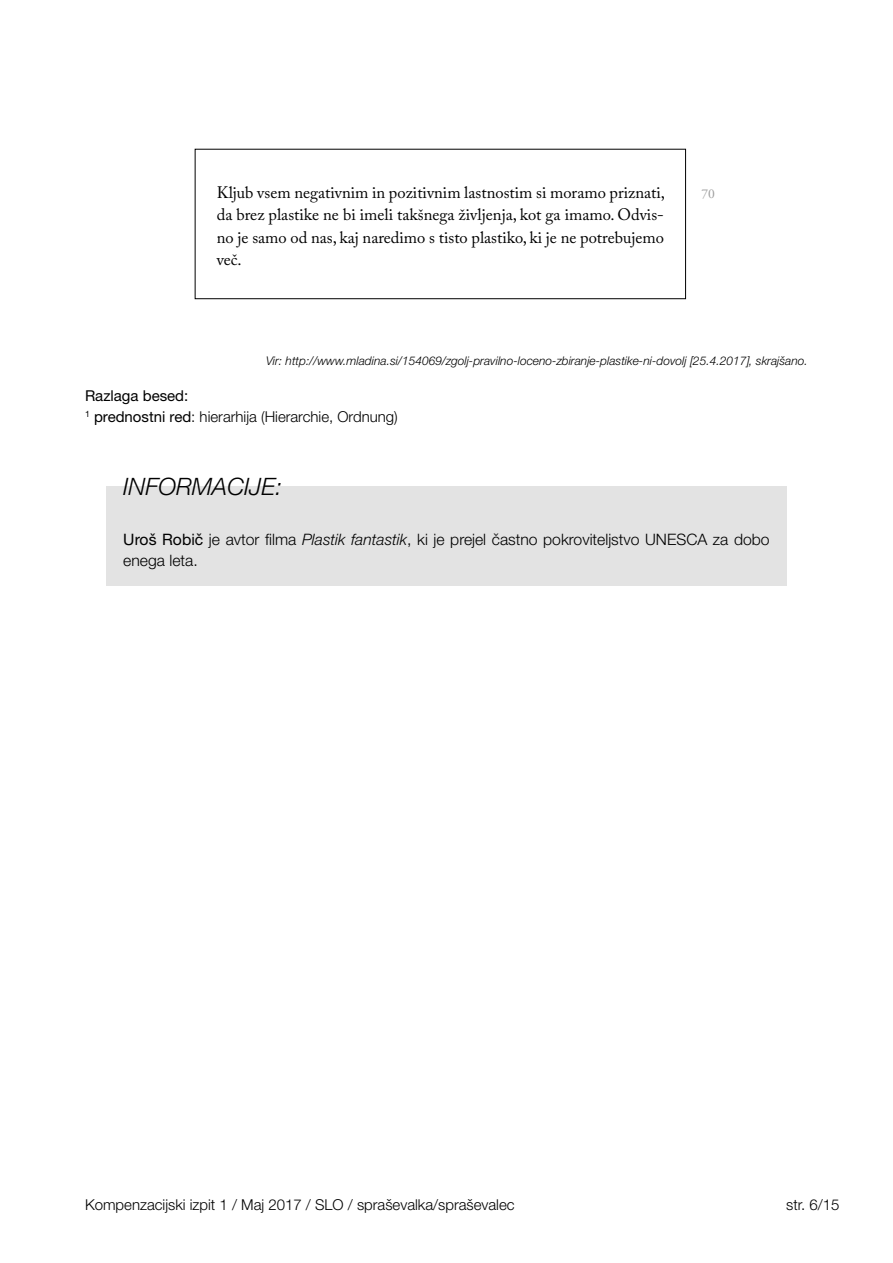
<style>
.page{position:relative;width:893px;height:1263px;background:#fff}
.page>*{position:absolute;margin:0;border:0;box-sizing:border-box;transform-origin:0 0}
.t1{font:italic 300 24px "Helvetica Neue LT Pro";color:#000}
.t2{font:16.5px/22.5px "Adobe Caslon Pro";color:#000;text-align:justify}
.t3{font:300 15.75px/21px "Helvetica Neue LT Pro";color:#000}
.t4{font:300 15px/21px "Helvetica Neue LT Pro";color:#000}
.t5{font:13.5px "Adobe Garamond Pro";color:#9d9d9d}
.t6{font:italic 300 12px "Helvetica Neue LT Pro";color:#000}
.s1{font-weight:400}
.s2{font-style:italic}
</style>
<div class="page">
<div style="left:195px;top:149px;width:491px;height:150px;border:1px solid #000"></div>
<div style="left:106px;top:486px;width:681px;height:99px;background:#e3e3e3"></div>
<p class="t2" style="left:217px;top:181px;width:450px">Kljub vsem negativnim in pozitivnim lastnostim si moramo priznati, da brez plastike ne bi imeli takšnega življenja, kot ga imamo. Odvis&shy;no je samo od nas, kaj naredimo s tisto plastiko, ki je ne potrebujemo več.</p>
<p class="t5" style="left:701px;top:185px;width:15px">70</p>
<p class="t6" style="left:266px;top:354px;width:543px">Vir: http://www.mladina.si/154069/zgolj-pravilno-loceno-zbiranje-plastike-ni-dovolj [25.4.2017], skrajšano.</p>
<p class="t4" style="left:85px;top:385px;width:314px"><span class="s1">Razlaga besed:<br></span><sup>1</sup> <span class="s1">prednostni red</span>: hierarhija (Hierarchie, Ordnung)</p>
<h1 class="t1" style="left:123px;top:472px;width:160px">INFORMACIJE:</h1>
<p class="t3" style="left:123px;top:529px;width:648px"><span class="s1">Uroš Robič</span> je avtor filma <span class="s2">Plastik fantastik</span>, ki je prejel častno pokroviteljstvo UNESCA za dobo enega leta.</p>
<p class="t4" style="left:85px;top:1194px;width:431px">Kompenzacijski izpit 1 / Maj 2017 / SLO / spraševalka/spraševalec</p>
<p class="t4" style="left:786px;top:1194px;width:55px">str. 6/15</p>
</div>
